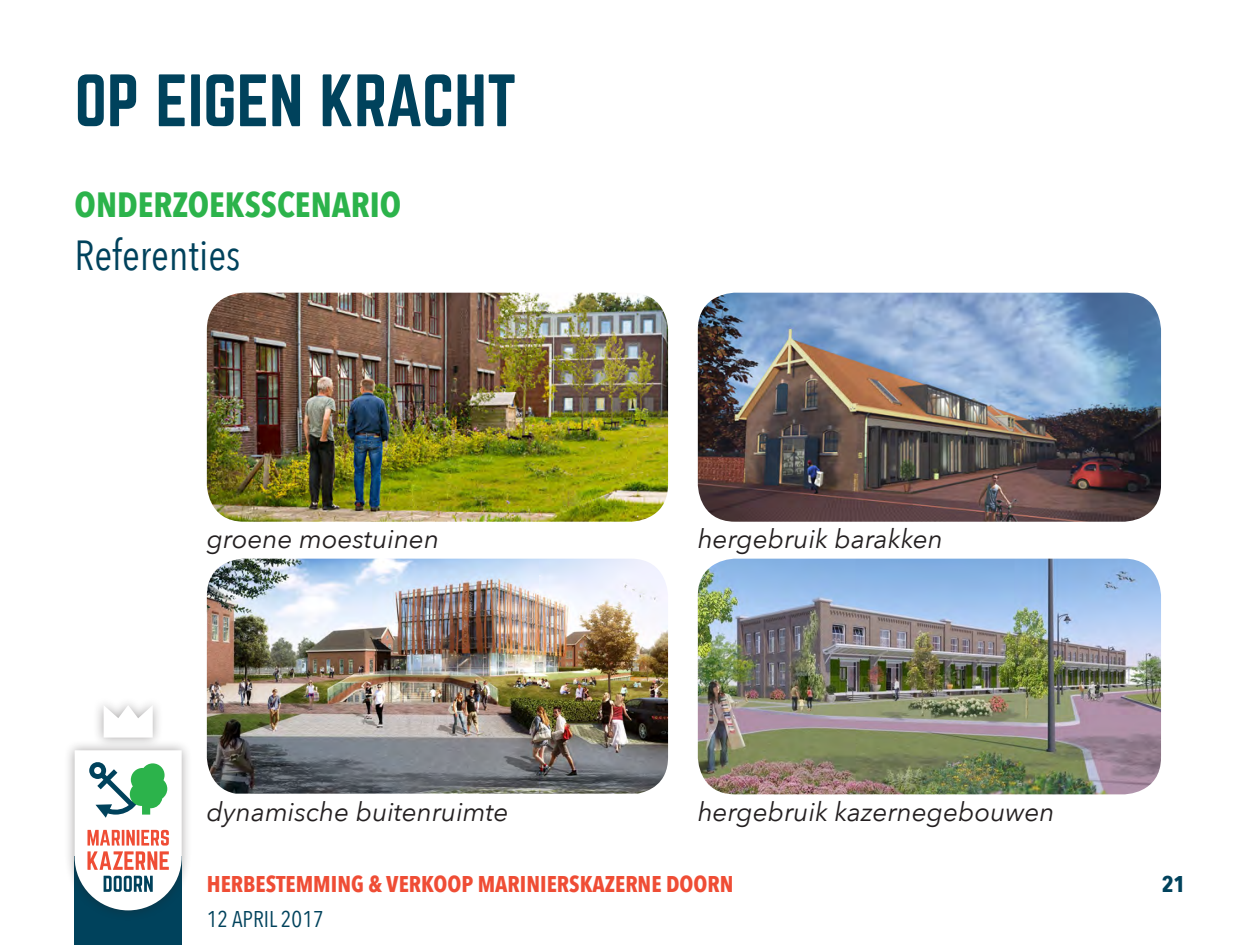
<style>
.page{position:relative;width:1260px;height:945px;background:#fff}
.page>*{position:absolute;margin:0;border:0;box-sizing:border-box;transform-origin:0 0}
.t1{font:64.75px "Norwester";color:#00425c}
.body{font:42px "Avenir Next Condensed";color:#00425c}
.body-2{font:700 35px "Avenir Next Condensed";color:#2cb34b}
.opsomming{font:italic 26.25px "Avenir Next";color:#231f20}
.t2{font:700 22.75px "Avenir Next Condensed";color:#ef4d35}
.t3{font:22.75px "Avenir Next Condensed";color:#00425c}
.t4{font:700 22.75px "Avenir Next Condensed";color:#00425c}
</style>
<div class="page">
<img style="left:207px;top:293px;width:461px;height:229px">
<img style="left:207px;top:559px;width:461px;height:235px">
<img style="left:698px;top:293px;width:463px;height:229px">
<img style="left:698px;top:559px;width:463px;height:235px">
<div style="left:74px;top:857px;width:108px;height:88px;background:#00425c"></div>
<div style="left:64px;top:740px;width:128px;height:181px;background:#231f20;opacity:.4"></div>
<div style="left:93px;top:696px;width:70px;height:52px;background:#231f20;opacity:.4"></div>
<svg style="left:104px;top:705px;width:49px;height:33px"></svg>
<svg style="left:75px;top:750px;width:107px;height:160px"></svg>
<p class="t1" style="left:75px;top:70px;width:443px">OP EIGEN KRACHT</p>
<p class="body-2" style="left:75px;top:184px;width:328px">ONDERZOEKSSCENARIO</p>
<p class="body" style="left:75px;top:219px;width:167px">Referenties</p>
<p class="opsomming" style="left:207px;top:517px;width:234px">groene moestuinen</p>
<p class="opsomming" style="left:698px;top:517px;width:247px">hergebruik barakken</p>
<p class="opsomming" style="left:207px;top:789px;width:303px">dynamische buitenruimte</p>
<p class="opsomming" style="left:698px;top:789px;width:358px">hergebruik kazernegebouwen</p>
<p class="t2" style="left:207px;top:870px;width:528px">HERBESTEMMING &amp; VERKOOP MARINIERSKAZERNE DOORN</p>
<p class="t3" style="left:207px;top:900px;width:118px">12 APRIL 2017</p>
<p class="t4" style="left:1162px;top:870px;width:25px">21</p>
</div>
